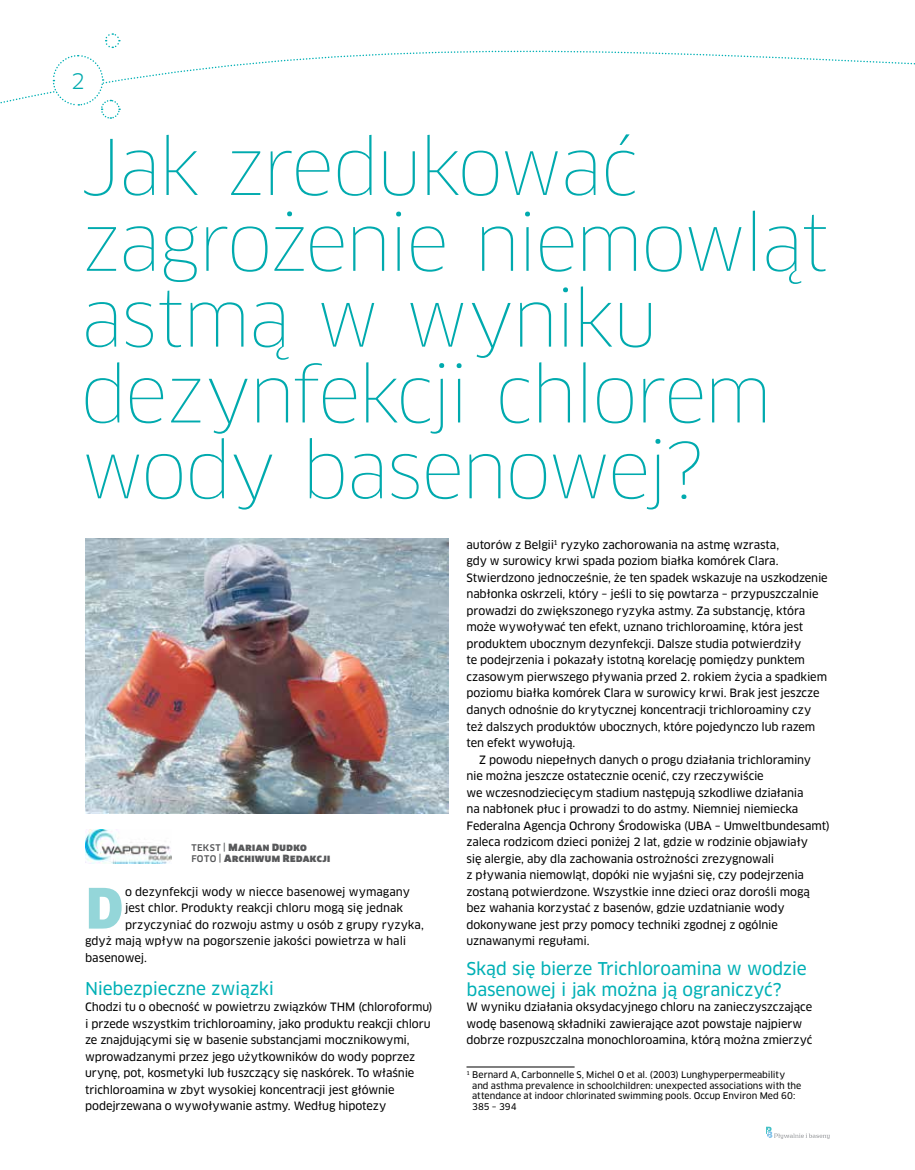
<style>
.page{position:relative;width:915px;height:1170px;background:#fff}
.page>*{position:absolute;margin:0;border:0;box-sizing:border-box;transform-origin:0 0}
.t1{font:100 74.7px/75.8px "Clan Pro";letter-spacing:-.04em;color:#00aaae}
.t2{font:59.4px "Naomi Sans EFN Black";color:#94d6d9}
.t3{font:21px "Clan Pro";color:#00aaae}
.t4{font:17.25px/20.7px "Clan Pro News";letter-spacing:-.015em;color:#00b0b5}
.t5{font:11.25px/16.5px "Clan Pro News";letter-spacing:-.01em;color:#000}
.t6{font:900 9.75px/11.7px "Clan Pro";letter-spacing:.045em;color:#58595b}
.t7{font:9px/10.8px "Clan Pro News";color:#000}
.s1{font-weight:500;font-size:9px}
</style>
<div class="page">
<hr style="left:466px;top:1066px;width:108px;height:1px;background:#000">
<img style="left:85px;top:829px;width:87px;height:34px">
<img style="left:85px;top:538px;width:363px;height:275px">
<svg style="left:766px;top:1126px;width:63px;height:12px"></svg>
<svg style="left:0;top:50px;width:914px;height:54px"></svg>
<svg style="left:52px;top:33px;width:69px;height:86px"></svg>
<h3 class="t3" style="left:71px;top:68px;width:15px">2</h3>
<h1 class="t1" style="left:81px;top:129px;width:749px">Jak zredukować zagrożenie niemowląt astmą w wyniku dezynfekcji chlorem wody basenowej?</h1>
<p class="t6" style="left:191px;top:841px;width:140px"><span class="s1">TEKST |</span> Marian Dudko<br><span class="s1">FOTO |</span> Archiwum Redakcji</p>
<h2 class="t2" style="left:85px;top:873px;width:40px">D</h2>
<p class="t5" style="left:125px;top:883px;width:286px">o dezynfekcji wody w niecce basenowej wymagany</p>
<p class="t5" style="left:125px;top:899px;width:279px">jest chlor. Produkty reakcji chloru mogą się jednak</p>
<p class="t5" style="left:125px;top:916px;width:300px">przyczyniać do rozwoju astmy u osób z grupy ryzyka,</p>
<p class="t5" style="left:85px;top:932px;width:322px">gdyż mają wpływ na pogorszenie jakości powietrza w hali</p>
<p class="t5" style="left:85px;top:949px;width:63px">basenowej.</p>
<h3 class="t4" style="left:85px;top:977px;width:190px">Niebezpieczne związki</h3>
<p class="t5" style="left:85px;top:998px;width:349px">Chodzi tu o obecność w powietrzu związków THM (chloroformu) i przede wszystkim trichloroaminy, jako produktu reakcji chloru ze znajdującymi się w basenie substancjami mocznikowymi, wprowadzanymi przez jego użytkowników do wody poprzez urynę, pot, kosmetyki lub łuszczący się naskórek. To właśnie trichloroamina w zbyt wysokiej koncentracji jest głównie podejrzewana o wywoływanie astmy. Według hipotezy</p>
<p class="t5" style="left:466px;top:536px;width:362px">autorów z Belgii<sup>1</sup> ryzyko zachorowania na astmę wzrasta,<br>gdy w surowicy krwi spada poziom białka komórek Clara.<br>Stwierdzono jednocześnie, że ten spadek wskazuje na uszkodzenie nabłonka oskrzeli, który – jeśli to się powtarza – przypuszczalnie prowadzi do zwiększonego ryzyka astmy. Za substancję, która może wywoływać ten efekt, uznano trichloroaminę, która jest produktem ubocznym dezynfekcji. Dalsze studia potwierdziły<br>te podejrzenia i pokazały istotną korelację pomiędzy punktem czasowym pierwszego pływania przed 2. rokiem życia a spadkiem poziomu białka komórek Clara w surowicy krwi. Brak jest jeszcze danych odnośnie do krytycznej koncentracji trichloroaminy czy też dalszych produktów ubocznych, które pojedynczo lub razem ten efekt wywołują.</p>
<p class="t5" style="left:466px;top:751px;width:365px;text-indent:13px">Z powodu niepełnych danych o progu działania trichloraminy nie można jeszcze ostatecznie ocenić, czy rzeczywiście<br>we wczesnodziecięcym stadium następują szkodliwe działania<br>na nabłonek płuc i prowadzi to do astmy. Niemniej niemiecka Federalna Agencja Ochrony Środowiska (UBA – Umweltbundesamt) zaleca rodzicom dzieci poniżej 2 lat, gdzie w rodzinie objawiały<br>się alergie, aby dla zachowania ostrożności zrezygnowali<br>z pływania niemowląt, dopóki nie wyjaśni się, czy podejrzenia zostaną potwierdzone. Wszystkie inne dzieci oraz dorośli mogą bez wahania korzystać z basenów, gdzie uzdatnianie wody dokonywane jest przy pomocy techniki zgodnej z ogólnie uznawanymi regułami.</p>
<h3 class="t4" style="left:466px;top:958px;width:341px">Skąd się bierze Trichloroamina w wodzie basenowej i jak można ją ograniczyć?</h3>
<p class="t5" style="left:466px;top:998px;width:347px">W wyniku działania oksydacyjnego chloru na zanieczyszczające wodę basenową składniki zawierające azot powstaje najpierw dobrze rozpuszczalna monochloroamina, którą można zmierzyć</p>
<p class="t7" style="left:472px;top:1068px;width:331px;text-indent:-6px"><sup>1</sup> Bernard A, Carbonnelle S, Michel O et al. (2003) Lunghyperpermeability and asthma prevalence in schoolchildren: unexpected associations with the attendance at indoor chlorinated swimming pools. Occup Environ Med 60:<br>385 – 394</p>
</div>
